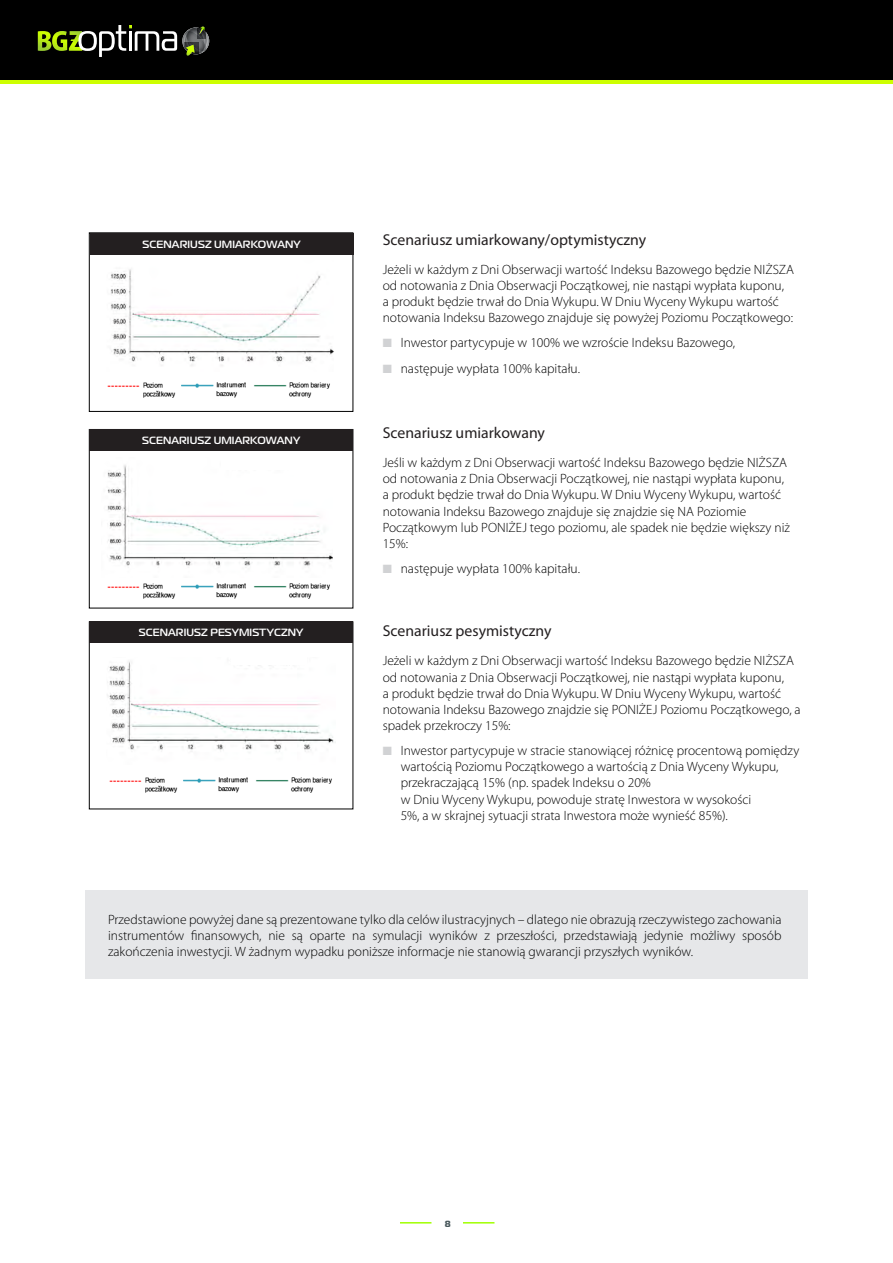
<style>
.page{position:relative;width:893px;height:1263px;background:#fff}
.page>*{position:absolute;margin:0;border:0;box-sizing:border-box;transform-origin:0 0}
.t1{font:15.75px "Myriad Pro";color:#231f20}
.t2{font:300 13.5px/16.2px "Myriad Pro";color:#000}
.t3{font:500 10.5px "Magistral";letter-spacing:.01em;color:#fff}
.t4{font:700 9px "Magistral";color:#49585c}
.s1{color:#d1d2d4}
</style>
<div class="page">
<hr style="left:400px;top:1222px;width:31px;height:1px;background:#a0ff00">
<hr style="left:463px;top:1222px;width:31px;height:1px;background:#a0ff00">
<div style="left:85px;top:891px;width:723px;height:88px;background:#e6e7e9"></div>
<div style="left:89px;top:233px;width:264px;height:179px;border:1px solid #000"></div>
<div style="left:90px;top:233px;width:263px;height:21px;background:#231f20"></div>
<img style="left:110px;top:269px;width:224px;height:97px">
<img style="left:107px;top:382px;width:134px;height:16px">
<img style="left:241px;top:382px;width:89px;height:16px">
<img style="left:107px;top:465px;width:226px;height:101px">
<img style="left:107px;top:583px;width:134px;height:16px">
<img style="left:241px;top:583px;width:89px;height:16px">
<div style="left:89px;top:429px;width:264px;height:22px;background:#231f20"></div>
<img style="left:107px;top:661px;width:229px;height:91px">
<img style="left:109px;top:777px;width:135px;height:16px">
<img style="left:244px;top:777px;width:88px;height:16px">
<div style="left:89px;top:622px;width:264px;height:21px;background:#231f20"></div>
<div style="left:221px;top:457px;width:76px;height:13px;background:#fff"></div>
<div style="left:231px;top:652px;width:75px;height:13px;background:#fff"></div>
<div style="left:0;top:0;width:893px;height:82px;background:#000"></div>
<hr style="left:0;top:80px;width:893px;height:4px;background:#cdff00">
<svg style="left:38px;top:25px;width:171px;height:32px"></svg>
<p class="t3" style="left:143px;top:238px;width:160px">SCENARIUSZ UMIARKOWANY</p>
<p class="t3" style="left:142px;top:434px;width:160px">SCENARIUSZ UMIARKOWANY</p>
<p class="t3" style="left:139px;top:626px;width:166px">SCENARIUSZ PESYMISTYCZNY</p>
<p class="t1" style="left:383px;top:230px;width:265px">Scenariusz umiarkowany/optymistyczny</p>
<p class="t2" style="left:383px;top:261px;width:413px">Jeżeli w każdym z Dni Obserwacji wartość Indeksu Bazowego będzie NIŻSZA od notowania z Dnia Obserwacji Początkowej, nie nastąpi wypłata kuponu,<br>a produkt będzie trwał do Dnia Wykupu. W Dniu Wyceny Wykupu wartość notowania Indeksu Bazowego znajduje się powyżej Poziomu Początkowego:</p>
<p class="t2" style="left:383px;top:334px;width:354px"><span class="s1">■</span> Inwestor partycypuje w 100% we wzroście Indeksu Bazowego,</p>
<p class="t2" style="left:383px;top:361px;width:199px"><span class="s1">■</span> następuje wypłata 100% kapitału.</p>
<p class="t1" style="left:383px;top:423px;width:164px">Scenariusz umiarkowany</p>
<p class="t2" style="left:383px;top:454px;width:409px">Jeśli w każdym z Dni Obserwacji wartość Indeksu Bazowego będzie NIŻSZA od notowania z Dnia Obserwacji Początkowej, nie nastąpi wypłata kuponu, a produkt będzie trwał do Dnia Wykupu. W Dniu Wyceny Wykupu, wartość notowania Indeksu Bazowego znajduje się znajdzie się NA Poziomie Początkowym lub PONIŻEJ tego poziomu, ale spadek nie będzie większy niż 15%:</p>
<p class="t2" style="left:383px;top:560px;width:199px"><span class="s1">■</span> następuje wypłata 100% kapitału.</p>
<p class="t1" style="left:383px;top:621px;width:170px">Scenariusz pesymistyczny</p>
<p class="t2" style="left:383px;top:653px;width:420px">Jeżeli w każdym z Dni Obserwacji wartość Indeksu Bazowego będzie NIŻSZA od notowania z Dnia Obserwacji Początkowej, nie nastąpi wypłata kuponu,<br>a produkt będzie trwał do Dnia Wykupu. W Dniu Wyceny Wykupu, wartość notowania Indeksu Bazowego znajdzie się PONIŻEJ Poziomu Początkowego, a spadek przekroczy 15%:</p>
<p class="t2" style="left:401px;top:742px;width:400px;text-indent:-18px"><span class="s1">■</span> Inwestor partycypuje w stracie stanowiącej różnicę procentową pomiędzy wartością Poziomu Początkowego a wartością z Dnia Wyceny Wykupu, przekraczającą 15% (np. spadek Indeksu o 20%<br>w Dniu Wyceny Wykupu, powoduje stratę Inwestora w wysokości<br>5%, a w skrajnej sytuacji strata Inwestora może wynieść 85%).</p>
<p class="t2" style="left:108px;top:911px;width:675px;text-align:justify">Przedstawione powyżej dane są prezentowane tylko dla celów ilustracyjnych – dlatego nie obrazują rzeczywistego zachowania instrumentów finansowych, nie są oparte na symulacji wyników z przeszłości, przedstawiają jedynie możliwy sposób zakończenia inwestycji. W żadnym wypadku poniższe informacje nie stanowią gwarancji przyszłych wyników.</p>
<p class="t4" style="left:445px;top:1218px;width:7px">8</p>
</div>
